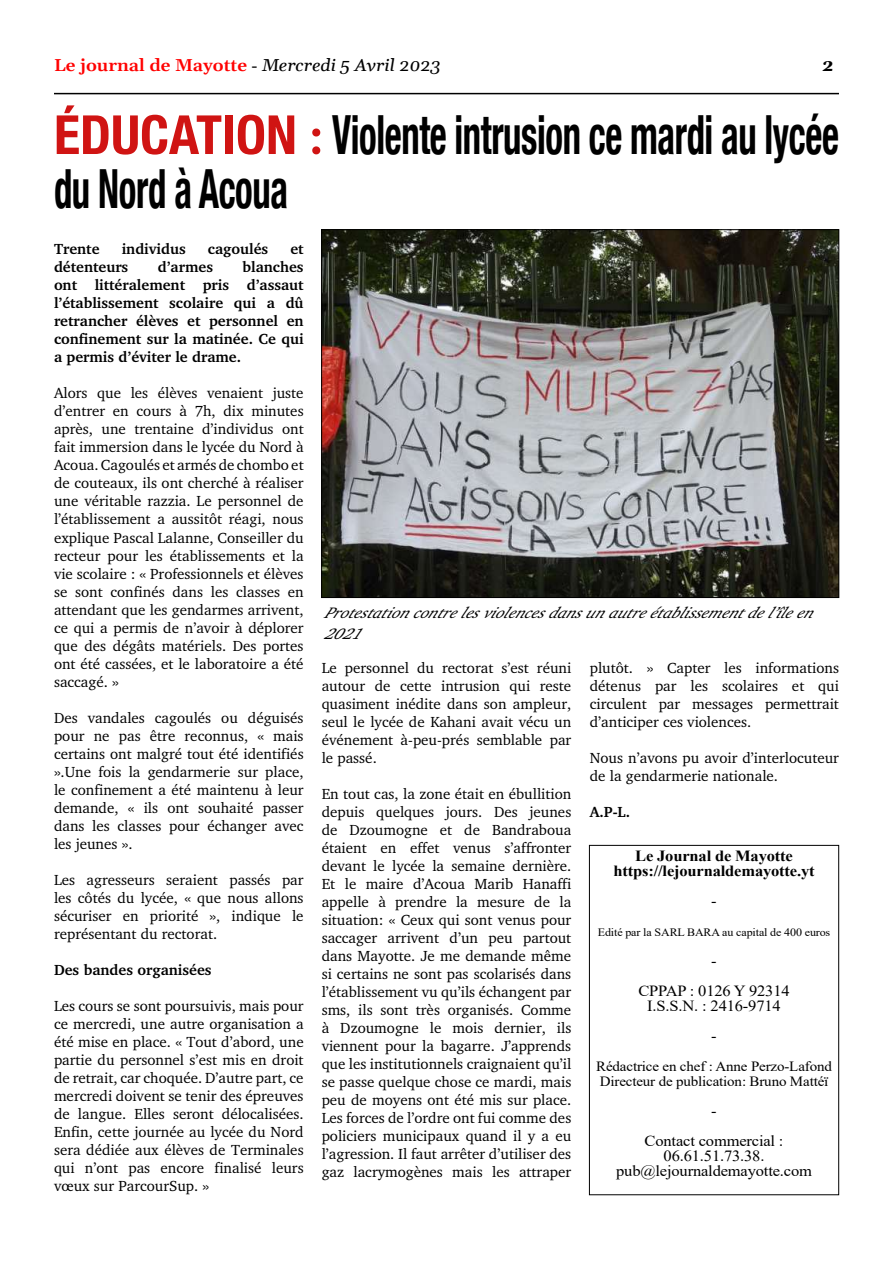
<style>
.page{position:relative;width:893px;height:1263px;background:#fff}
.page>*{position:absolute;margin:0;border:0;box-sizing:border-box;transform-origin:0 0}
.t1{font:700 condensed 54px/54px "Helvetica Neue";letter-spacing:-.01em;color:#000;scale:.68 1}
.t2{font:600 16.95px "Gelasio";color:#f00;scale:1.06 1}
.t3{font:italic 700 16.95px "Gelasio";color:#000;scale:1.06 1}
.t4{font:15.45px/30px "Times New Roman";letter-spacing:-.01em;color:#000;text-align:center;scale:1.06 1}
.t5{font:italic 15.45px/20.7px "Charter";color:#000;scale:1.06 1}
.t6{font:700 15.45px/15px "Times New Roman";letter-spacing:-.01em;color:#000;text-align:center;scale:1.06 1}
.t7{font:15px/18px "Charter";color:#000;text-align:justify}
.t8{font:700 15px/18px "Charter";color:#000;text-align:justify}
.t9{font:14.1px/15px "Times New Roman";letter-spacing:-.01em;color:#000;scale:1.06 1}
.t10{font:11.25px "Times New Roman";letter-spacing:-.01em;color:#000;scale:1.06 1}
.s1{font-family:"Times New Roman";font-weight:400;color:#000}
.s2{font-weight:400;font-style:italic;color:#000}
.s3{color:#d01413}
.s4{font-family:"Carlito";font-stretch:normal;color:#d01413}
</style>
<div class="page">
<hr style="left:54px;top:93px;width:785px;height:1px;background:#000">
<img style="left:323px;top:231px;width:514px;height:365px">
<div style="left:589px;top:845px;width:250px;height:350px;border:1px solid #000"></div>
<p class="t2" style="left:54px;top:58px;width:366px">Le journal de Mayotte <span class="s1">-</span> <span class="s2">Mercredi 5 Avril 2023</span></p>
<p class="t3" style="left:822px;top:58px;width:12px">2</p>
<h1 class="t1" style="left:54px;top:108px;width:1156px"><span class="s3">éDucAtIOn</span> <span class="s4">:</span> Violente intrusion ce mardi au lycée du nord à Acoua</h1>
<p class="t8" style="left:54px;top:240px;width:47px">Trente</p>
<p class="t8" style="left:122px;top:240px;width:66px">individus</p>
<p class="t8" style="left:208px;top:240px;width:62px">cagoulés</p>
<p class="t8" style="left:290px;top:240px;width:15px">et</p>
<p class="t8" style="left:54px;top:258px;width:76px">détenteurs</p>
<p class="t8" style="left:158px;top:258px;width:57px">d’armes</p>
<p class="t8" style="left:54px;top:258px;width:251px;text-indent:189px">blanches ont littéralement pris d’assaut l’établissement scolaire qui a dû retrancher élèves et personnel en confinement sur la matinée. Ce qui a permis d’éviter le drame.</p>
<p class="t7" style="left:54px;top:384px;width:251px">Alors que les élèves venaient juste d’entrer en cours à 7h, dix minutes après, une trentaine d’individus ont fait immersion dans le lycée du Nord à Acoua. Cagoulés et armés de chombo et de couteaux, ils ont cherché à réaliser une véritable razzia. Le personnel de l’établissement a aussitôt réagi, nous explique Pascal Lalanne, Conseiller du recteur pour les établissements et la vie scolaire : « Professionnels et élèves se sont confinés dans les classes en attendant que les gendarmes arrivent, ce qui a permis de n’avoir à déplorer que des dégâts matériels. Des portes ont été cassées, et le laboratoire a été saccagé. »</p>
<p class="t7" style="left:54px;top:708px;width:251px">Des vandales cagoulés ou déguisés pour ne pas être reconnus, « mais certains ont malgré tout été identifiés ».Une fois la gendarmerie sur place, le confinement a été maintenu à leur demande, « ils ont souhaité passer dans les classes pour échanger avec les jeunes ».</p>
<p class="t7" style="left:54px;top:870px;width:251px">Les agresseurs seraient passés par les côtés du lycée, « que nous allons sécuriser en priorité », indique le représentant du rectorat.</p>
<p class="t8" style="left:54px;top:960px;width:159px">Des bandes organisées</p>
<p class="t7" style="left:54px;top:996px;width:251px">Les cours se sont poursuivis, mais pour ce mercredi, une autre organisation a été mise en place. « Tout d’abord, une partie du personnel s’est mis en droit de retrait, car choquée. D’autre part, ce mercredi doivent se tenir des épreuves de langue. Elles seront délocalisées.<br>Enfin, cette journée au lycée du Nord sera dédiée aux élèves de Terminales qui n’ont pas encore finalisé leurs vœux sur ParcourSup. »</p>
<p class="t5" style="left:324px;top:603px;width:470px">Protestationcontrelesviolencesdansunautreétablissementdel’îleen<br>2021</p>
<p class="t7" style="left:590px;top:659px;width:251px">plutôt. » Capter les informations détenus par les scolaires et qui circulent par messages permettrait d’anticiper ces violences.</p>
<p class="t7" style="left:590px;top:749px;width:251px">Nous n’avons pu avoir d’interlocuteur de la gendarmerie nationale.</p>
<p class="t8" style="left:590px;top:803px;width:42px">A.P-L.</p>
<p class="t7" style="left:322px;top:659px;width:251px">Le personnel du rectorat s’est réuni autour de cette intrusion qui reste quasiment inédite dans son ampleur, seul le lycée de Kahani avait vécu un événement à-peu-prés semblable par le passé.</p>
<p class="t7" style="left:322px;top:785px;width:251px">En tout cas, la zone était en ébullition depuis quelques jours. Des jeunes de Dzoumogne et de Bandraboua étaient en effet venus s’affronter devant le lycée la semaine dernière.<br>Et le maire d’Acoua Marib Hanaffi appelle à prendre la mesure de la situation: « Ceux qui sont venus pour saccager arrivent d’un peu partout dans Mayotte. Je me demande même si certains ne sont pas scolarisés dans l’établissement vu qu’ils échangent par sms, ils sont très organisés. Comme à Dzoumogne le mois dernier, ils viennent pour la bagarre. J’apprends que les institutionnels craignaient qu’il se passe quelque chose ce mardi, mais peu de moyens ont été mis sur place.<br>Les forces de l’ordre ont fui comme des policiers municipaux quand il y a eu l’agression. Il faut arrêter d’utiliser des gaz lacrymogènes mais les attraper</p>
<p class="t6" style="left:613px;top:850px;width:191px">Le Journal de Mayotte https://lejournaldemayotte.yt</p>
<p class="t4" style="left:711px;top:887px;width:7px">-</p>
<p class="t10" style="left:598px;top:928px;width:221px">Edité par la SARL BARA au capital de 400 euros</p>
<p class="t4" style="left:638px;top:947px;width:144px">-<br>CPPAP : 0126 Y 92314</p>
<p class="t4" style="left:647px;top:992px;width:127px">I.S.S.N. : 2416-9714 -</p>
<p class="t9" style="left:596px;top:1060px;width:224px">Rédactrice en chef : Anne Perzo-Lafond<br>Directeur de publication: Bruno Mattéï</p>
<p class="t4" style="left:645px;top:1097px;width:133px">-<br>Contact commercial :</p>
<p class="t4" style="left:616px;top:1150px;width:186px;line-height:15px">06.61.51.73.38. pub@lejournaldemayotte.com</p>
</div>
